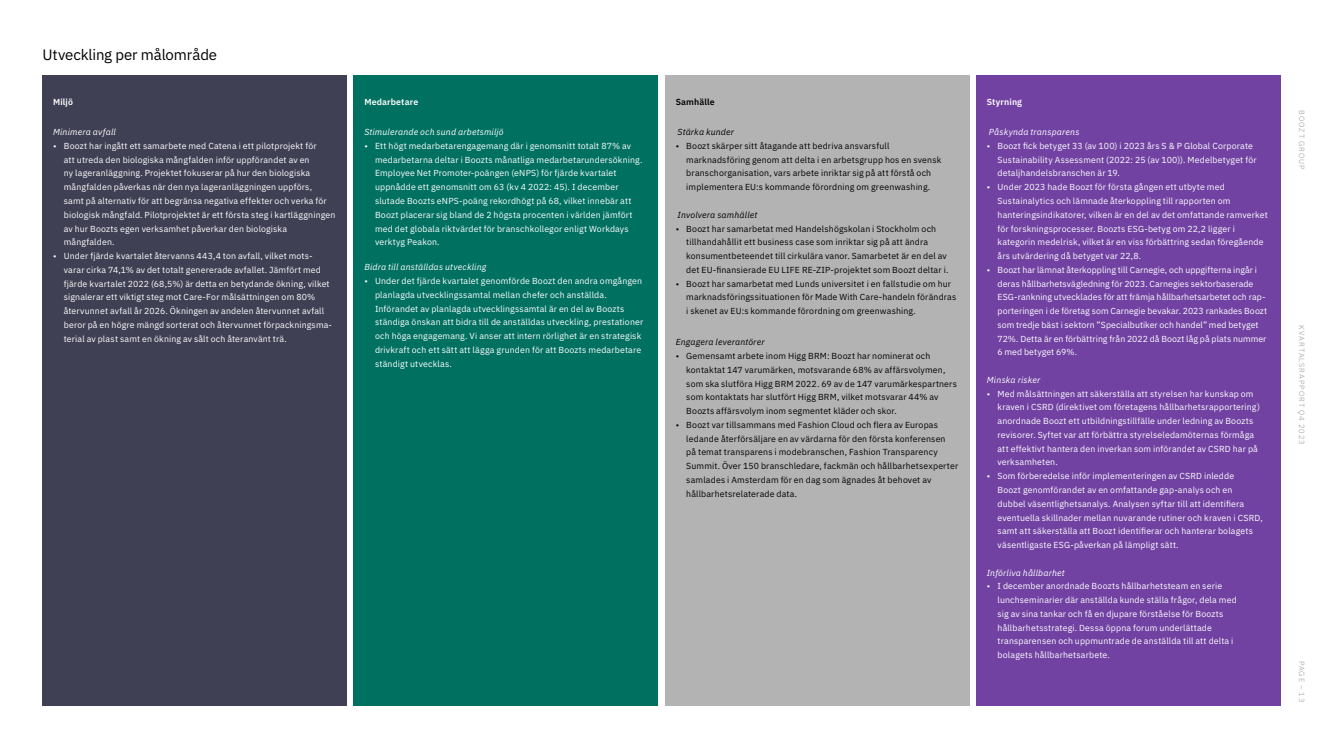
<style>
.page{position:relative;width:1323px;height:745px;background:#fff}
.page>*{position:absolute;margin:0;border:0;box-sizing:border-box;transform-origin:0 0}
.t1{font:15px "IBM Plex Sans";letter-spacing:-.01em;color:#000}
.t2{font:8.75px/13.8px "IBM Plex Sans";letter-spacing:.015em;color:#fff}
.t3{font:8.75px/13.8px "IBM Plex Sans";letter-spacing:.015em;color:#000}
.t4{font:italic 8.75px "IBM Plex Sans";letter-spacing:.02em;color:#fff}
.t5{font:italic 8.75px "IBM Plex Sans";letter-spacing:.02em;color:#000}
.t6{font:600 8.75px "IBM Plex Sans";letter-spacing:.015em;color:#fff}
.t7{font:600 8.75px "IBM Plex Sans";letter-spacing:.015em;color:#000}
.t8{font:300 7.5px "IBM Plex Sans";letter-spacing:.125em;color:#999}
</style>
<div class="page">
<div style="left:43px;top:75px;width:304px;height:630px;background:#404054"></div>
<div style="left:665px;top:75px;width:304px;height:630px;background:#b3b3b3"></div>
<div style="left:976px;top:75px;width:304px;height:630px;background:#7142a2"></div>
<div style="left:354px;top:75px;width:304px;height:630px;background:#007061"></div>
<h1 class="t1" style="left:43px;top:43px;width:176px">Utveckling per målområde</h1>
<p class="t6" style="left:53px;top:95px;width:21px">Miljö</p>
<p class="t4" style="left:53px;top:125px;width:64px">Minimera avfall</p>
<p class="t2" style="left:64px;top:138px;width:273px;text-indent:-11px">• Boozt har ingått ett samarbete med Catena i ett pilotprojekt för<br>att utreda den biologiska mångfalden inför uppförandet av en<br>ny lageranläggning. Projektet fokuserar på hur den biologiska mångfalden påverkas när den nya lageranläggningen uppförs,<br>samt på alternativ för att begränsa negativa effekter och verka för biologisk mångfald. Pilotprojektet är ett första steg i kartläggningen av hur Boozts egen verksamhet påverkar den biologiska mångfalden.</p>
<p class="t2" style="left:64px;top:248px;width:270px;text-indent:-11px">• Under fjärde kvartalet återvanns 443,4 ton avfall, vilket mots&shy;varar cirka 74,1% av det totalt genererade avfallet. Jämfört med fjärde kvartalet 2022 (68,5%) är detta en betydande ökning, vilket signalerar ett viktigt steg mot Care-For målsättningen om 80% återvunnet avfall år 2026. Ökningen av andelen återvunnet avfall beror på en högre mängd sorterat och återvunnet förpackningsma&shy;terial av plast samt en ökning av sålt och återanvänt trä.</p>
<p class="t6" style="left:364px;top:95px;width:55px">Medarbetare</p>
<p class="t4" style="left:364px;top:125px;width:141px">Stimulerande och sund arbetsmiljö</p>
<p class="t2" style="left:375px;top:138px;width:269px;text-indent:-11px">• Ett högt medarbetarengagemang där i genomsnitt totalt 87% av medarbetarna deltar i Boozts månatliga medarbetarundersökning.<br>Employee Net Promoter-poängen (eNPS) för fjärde kvartalet uppnådde ett genomsnitt om 63 (kv 4 2022: 45). I december slutade Boozts eNPS-poäng rekordhögt på 68, vilket innebär att Boozt placerar sig bland de 2 högsta procenten i världen jämfört med det globala riktvärdet för branschkollegor enligt Workdays verktyg Peakon.</p>
<p class="t4" style="left:364px;top:260px;width:123px">Bidra till anställdas utveckling</p>
<p class="t2" style="left:375px;top:273px;width:270px;text-indent:-11px">• Under det fjärde kvartalet genomförde Boozt den andra omgången planlagda utvecklingssamtal mellan chefer och anställda.<br>Införandet av planlagda utvecklingssamtal är en del av Boozts ständiga önskan att bidra till de anställdas utveckling, prestationer och höga engagemang. Vi anser att intern rörlighet är en strategisk drivkraft och ett sätt att lägga grunden för att Boozts medarbetare ständigt utvecklas.</p>
<p class="t7" style="left:676px;top:95px;width:41px">Samhälle</p>
<p class="t5" style="left:678px;top:125px;width:58px">Stärka kunder</p>
<p class="t3" style="left:686px;top:138px;width:256px;text-indent:-11px">• Boozt skärper sitt åtagande att bedriva ansvarsfull marknadsföring genom att delta i en arbetsgrupp hos en svensk branschorganisation, vars arbete inriktar sig på att förstå och implementera EU:s kommande förordning om greenwashing.</p>
<p class="t5" style="left:678px;top:208px;width:81px">Involvera samhället</p>
<p class="t3" style="left:686px;top:221px;width:264px;text-indent:-11px">• Boozt har samarbetat med Handelshögskolan i Stockholm och tillhandahållit ett business case som inriktar sig på att ändra konsumentbeteendet till cirkulära vanor. Samarbetet är en del av det EU-finansierade EU LIFE RE-ZIP-projektet som Boozt deltar i.</p>
<p class="t3" style="left:686px;top:276px;width:272px;text-indent:-11px">• Boozt har samarbetat med Lunds universitet i en fallstudie om hur marknadsföringssituationen för Made With Care-handeln förändras i skenet av EU:s kommande förordning om greenwashing.</p>
<p class="t5" style="left:676px;top:335px;width:90px">Engagera leverantörer</p>
<p class="t3" style="left:686px;top:348px;width:272px;text-indent:-11px">• Gemensamt arbete inom Higg BRM: Boozt har nominerat och kontaktat 147 varumärken, motsvarande 68% av affärsvolymen, som ska slutföra Higg BRM 2022. 69 av de 147 varumärkespartners som kontaktats har slutfört Higg BRM, vilket motsvarar 44% av Boozts affärsvolym inom segmentet kläder och skor.</p>
<p class="t3" style="left:686px;top:417px;width:273px;text-indent:-11px">• Boozt var tillsammans med Fashion Cloud och flera av Europas ledande återförsäljare en av värdarna för den första konferensen<br>på temat transparens i modebranschen, Fashion Transparency Summit. Över 150 branschledare, fackmän och hållbarhetsexperter samlades i Amsterdam för en dag som ägnades åt behovet av hållbarhetsrelaterade data.</p>
<p class="t6" style="left:987px;top:95px;width:37px">Styrning</p>
<p class="t4" style="left:989px;top:125px;width:92px">Påskynda transparens</p>
<p class="t2" style="left:997px;top:138px;width:261px;text-indent:-11px">• Boozt fick betyget 33 (av 100) i 2023 års S &amp; P Global Corporate<br>Sustainability Assessment (2022: 25 (av 100)). Medelbetyget för detaljhandelsbranschen är 19.</p>
<p class="t2" style="left:997px;top:179px;width:272px;text-indent:-11px">• Under 2023 hade Boozt för första gången ett utbyte med Sustainalytics och lämnade återkoppling till rapporten om hanteringsindikatorer, vilken är en del av det omfattande ramverket för forskningsprocesser. Boozts ESG-betyg om 22,2 ligger i kategorin medelrisk, vilket är en viss förbättring sedan föregående års utvärdering då betyget var 22,8.</p>
<p class="t2" style="left:997px;top:262px;width:271px;text-indent:-11px">• Boozt har lämnat återkoppling till Carnegie, och uppgifterna ingår i deras hållbarhetsvägledning för 2023. Carnegies sektorbaserade ESG-rankning utvecklades för att främja hållbarhetsarbetet och rap&shy;porteringen i de företag som Carnegie bevakar. 2023 rankades Boozt som tredje bäst i sektorn ”Specialbutiker och handel” med betyget 72%. Detta är en förbättring från 2022 då Boozt låg på plats nummer 6 med betyget 69%.</p>
<p class="t4" style="left:987px;top:373px;width:55px">Minska risker</p>
<p class="t2" style="left:997px;top:385px;width:264px;text-indent:-11px">• Med målsättningen att säkerställa att styrelsen har kunskap om kraven i CSRD (direktivet om företagens hållbarhetsrapportering) anordnade Boozt ett utbildningstillfälle under ledning av Boozts revisorer. Syftet var att förbättra styrelseledamöternas förmåga att effektivt hantera den inverkan som införandet av CSRD har på verksamheten.</p>
<p class="t2" style="left:997px;top:468px;width:267px;text-indent:-11px">• Som förberedelse inför implementeringen av CSRD inledde<br>Boozt genomförandet av en omfattande gap-analys och en dubbel väsentlighetsanalys. Analysen syftar till att identifiera eventuella skillnader mellan nuvarande rutiner och kraven i CSRD, samt att säkerställa att Boozt identifierar och hanterar bolagets väsentligaste ESG-påverkan på lämpligt sätt.</p>
<p class="t4" style="left:987px;top:565px;width:79px">Införliva hållbarhet</p>
<p class="t2" style="left:997px;top:578px;width:241px;text-indent:-11px">• I december anordnade Boozts hållbarhetsteam en serie lunchseminarier där anställda kunde ställa frågor, dela med sig av sina tankar och få en djupare förståelse för Boozts hållbarhetsstrategi. Dessa öppna forum underlättade transparensen och uppmuntrade de anställda till att delta i bolagets hållbarhetsarbete.</p>
<p class="t8" style="left:1307px;top:110px;width:61px;rotate:90deg">BOOZT GROUP</p>
<p class="t8" style="left:1307px;top:325px;width:120px;rotate:90deg">KVARTALSRAPPORT Q4 2023</p>
<p class="t8" style="left:1307px;top:660px;width:43px;rotate:90deg">PAGE – 13</p>
</div>
